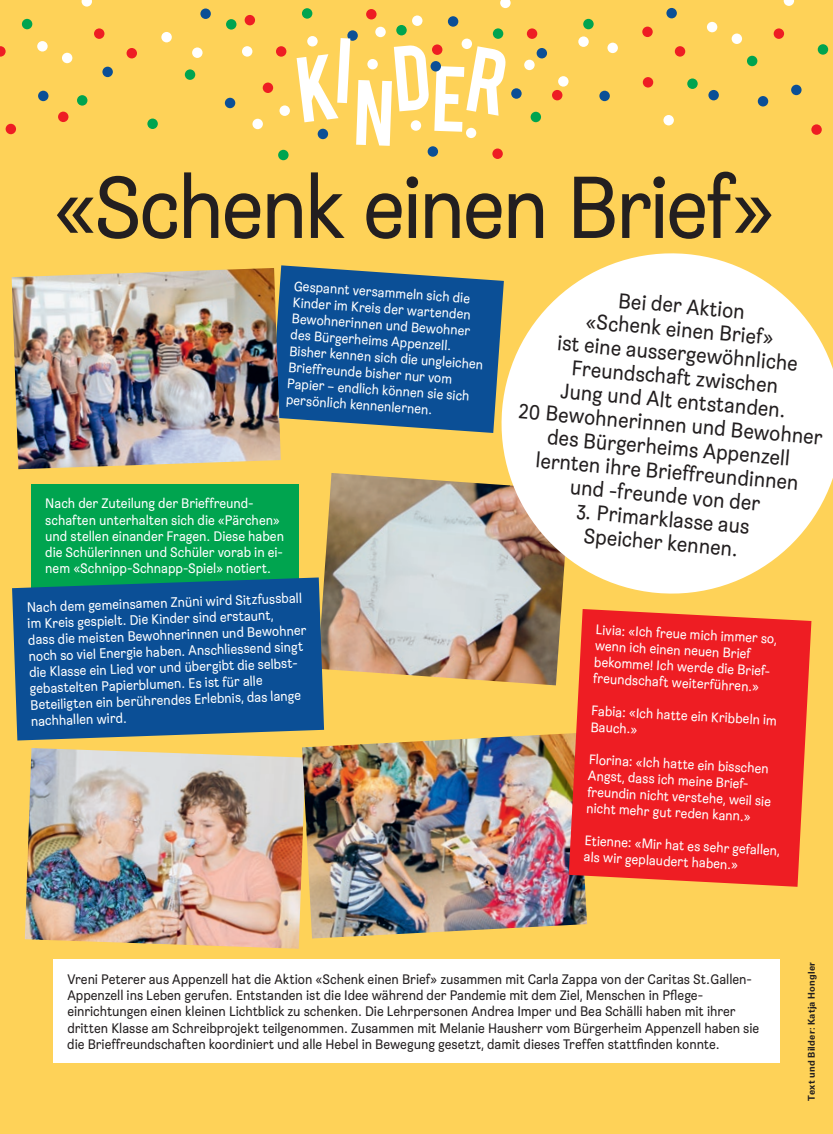
<style>
.page{position:relative;width:833px;height:1134px;background:#fed258}
.page>*{position:absolute;margin:0;border:0;box-sizing:border-box;transform-origin:0 0}
.t1{font:87.5px "Brezel Grotesk";letter-spacing:-.035em;color:#231f20}
.t2{font:21.25px/23.8px "Brezel Grotesk";color:#231f20;text-align:center}
.t3{font:13.75px/16.2px "Brezel Grotesk";color:#fff}
.t4{font:13.75px/16.2px "Brezel Grotesk";color:#231f20}
.t5{font:700 9.38px "Univers LT Std";letter-spacing:.025em;color:#231f20}
</style>
<div class="page">
<div style="left:263px;top:83px;width:10px;height:10px;background:#ee1d23;border-radius:50%"></div>
<svg style="left:307px;top:36px;width:11px;height:10px"></svg>
<div style="left:318px;top:129px;width:10px;height:10px;background:#0b4f96;border-radius:50%"></div>
<div style="left:279px;top:105px;width:11px;height:11px;background:#fff;border-radius:50%"></div>
<div style="left:492px;top:148px;width:11px;height:11px;background:#ee1d23;border-radius:50%"></div>
<div style="left:530px;top:112px;width:11px;height:10px;background:#00a44f;border-radius:50%"></div>
<div style="left:493px;top:28px;width:10px;height:11px;background:#00a44f;border-radius:50%"></div>
<div style="left:511px;top:88px;width:10px;height:11px;background:#0b4f96;border-radius:50%"></div>
<div style="left:226px;top:19px;width:10px;height:11px;background:#00a44f;border-radius:50%"></div>
<div style="left:192px;top:47px;width:10px;height:11px;background:#fff;border-radius:50%"></div>
<div style="left:225px;top:98px;width:10px;height:10px;background:#0b4f96;border-radius:50%"></div>
<div style="left:278px;top:150px;width:10px;height:10px;background:#00a44f;border-radius:50%"></div>
<div style="left:252px;top:119px;width:11px;height:10px;background:#fff;border-radius:50%"></div>
<div style="left:524px;top:60px;width:10px;height:10px;background:#fff;border-radius:50%"></div>
<div style="left:527px;top:28px;width:10px;height:11px;background:#ee1d23;border-radius:50%"></div>
<div style="left:448px;top:16px;width:10px;height:11px;background:#0b4f96;border-radius:50%"></div>
<div style="left:396px;top:25px;width:11px;height:10px;background:#00a44f;border-radius:50%"></div>
<div style="left:375px;top:27px;width:11px;height:10px;background:#fff;border-radius:50%"></div>
<div style="left:366px;top:9px;width:10px;height:10px;background:#ee1d23;border-radius:50%"></div>
<div style="left:302px;top:8px;width:10px;height:11px;background:#00a44f;border-radius:50%"></div>
<div style="left:427px;top:146px;width:11px;height:11px;background:#0b4f96;border-radius:50%"></div>
<div style="left:599px;top:91px;width:11px;height:10px;background:#0b4f96;border-radius:50%"></div>
<div style="left:38px;top:91px;width:10px;height:10px;background:#0b4f96;border-radius:50%"></div>
<div style="left:552px;top:90px;width:10px;height:10px;background:#ee1d23;border-radius:50%"></div>
<div style="left:6px;top:124px;width:10px;height:10px;background:#ee1d23;border-radius:50%"></div>
<div style="left:161px;top:32px;width:11px;height:10px;background:#fff;border-radius:50%"></div>
<div style="left:583px;top:19px;width:10px;height:10px;background:#00a44f;border-radius:50%"></div>
<div style="left:22px;top:19px;width:10px;height:10px;background:#00a44f;border-radius:50%"></div>
<div style="left:147px;top:119px;width:11px;height:10px;background:#00a44f;border-radius:50%"></div>
<div style="left:642px;top:27px;width:10px;height:10px;background:#ee1d23;border-radius:50%"></div>
<div style="left:102px;top:67px;width:11px;height:10px;background:#0b4f96;border-radius:50%"></div>
<div style="left:791px;top:85px;width:10px;height:10px;background:#0b4f96;border-radius:50%"></div>
<div style="left:687px;top:78px;width:10px;height:11px;background:#00a44f;border-radius:50%"></div>
<div style="left:558px;top:76px;width:10px;height:11px;background:#fff;border-radius:50%"></div>
<div style="left:94px;top:28px;width:10px;height:11px;background:#ee1d23;border-radius:50%"></div>
<div style="left:773px;top:28px;width:11px;height:11px;background:#ee1d23;border-radius:50%"></div>
<div style="left:62px;top:53px;width:10px;height:10px;background:#fff;border-radius:50%"></div>
<div style="left:758px;top:96px;width:10px;height:10px;background:#0b4f96;border-radius:50%"></div>
<div style="left:58px;top:112px;width:10px;height:10px;background:#ee1d23;border-radius:50%"></div>
<div style="left:731px;top:34px;width:11px;height:10px;background:#fff;border-radius:50%"></div>
<div style="left:412px;top:15px;width:10px;height:11px;background:#fff;border-radius:50%"></div>
<div style="left:461px;top:39px;width:11px;height:10px;background:#fff;border-radius:50%"></div>
<div style="left:708px;top:90px;width:11px;height:10px;background:#0b4f96;border-radius:50%"></div>
<div style="left:276px;top:46px;width:10px;height:11px;background:#ee1d23;border-radius:50%"></div>
<div style="left:536px;top:48px;width:11px;height:10px;background:#0b4f96;border-radius:50%"></div>
<div style="left:578px;top:36px;width:11px;height:11px;background:#fff;border-radius:50%"></div>
<svg style="left:500px;top:0;width:10px;height:8px"></svg>
<div style="left:245px;top:15px;width:10px;height:10px;background:#ee1d23;border-radius:50%"></div>
<div style="left:242px;top:46px;width:10px;height:11px;background:#fff;border-radius:50%"></div>
<div style="left:77px;top:95px;width:10px;height:11px;background:#00a44f;border-radius:50%"></div>
<div style="left:811px;top:124px;width:10px;height:11px;background:#ee1d23;border-radius:50%"></div>
<div style="left:607px;top:43px;width:11px;height:10px;background:#fff;border-radius:50%"></div>
<div style="left:185px;top:69px;width:10px;height:11px;background:#00a44f;border-radius:50%"></div>
<div style="left:747px;top:56px;width:10px;height:10px;background:#00a44f;border-radius:50%"></div>
<div style="left:817px;top:44px;width:11px;height:11px;background:#00a44f;border-radius:50%"></div>
<div style="left:127px;top:48px;width:10px;height:10px;background:#ee1d23;border-radius:50%"></div>
<div style="left:666px;top:8px;width:11px;height:10px;background:#0b4f96;border-radius:50%"></div>
<svg style="left:82px;top:0;width:10px;height:7px"></svg>
<svg style="left:783px;top:0;width:11px;height:6px"></svg>
<div style="left:200px;top:9px;width:11px;height:10px;background:#0b4f96;border-radius:50%"></div>
<div style="left:675px;top:46px;width:10px;height:11px;background:#ee1d23;border-radius:50%"></div>
<svg style="left:0;top:46px;width:6px;height:11px"></svg>
<div style="left:707px;top:22px;width:10px;height:10px;background:#fff;border-radius:50%"></div>
<div style="left:643px;top:77px;width:10px;height:11px;background:#ee1d23;border-radius:50%"></div>
<div style="left:37px;top:41px;width:11px;height:11px;background:#fff;border-radius:50%"></div>
<div style="left:347px;top:30px;width:11px;height:11px;background:#0b4f96;border-radius:50%"></div>
<svg style="left:296px;top:38px;width:54px;height:84px"></svg>
<svg style="left:356px;top:45px;width:150px;height:101px"></svg>
<div style="left:466px;top:128px;width:10px;height:10px;background:#fff;border-radius:50%"></div>
<div style="left:663px;top:115px;width:11px;height:10px;background:#fff;border-radius:50%"></div>
<div style="left:31px;top:484px;width:267px;height:108px;background:#00a44f"></div>
<div style="left:53px;top:959px;width:727px;height:104px;background:#fff"></div>
<img style="left:324px;top:473px;width:238px;height:212px">
<svg style="left:494px;top:253px;width:339px;height:348px;fill:#fff"></svg>
<svg style="left:281px;top:265px;width:223px;height:168px;background:#265d8f"></svg>
<svg style="left:12px;top:577px;width:312px;height:163px;background:#1a598f"></svg>
<img style="left:12px;top:268px;width:269px;height:201px">
<img style="left:25px;top:748px;width:277px;height:201px">
<img style="left:302px;top:733px;width:285px;height:205px">
<svg style="left:569px;top:609px;width:242px;height:278px;background:#ee2d27"></svg>
<h1 class="t1" style="left:53px;top:155px;width:723px">«Schenk einen Brief»</h1>
<p class="t3" style="left:294px;top:278px;width:196px;rotate:4deg">Gespannt versammeln sich die<br>Kinder im Kreis der wartenden<br>Bewohnerinnen und Bewohner des Bürgerheims Appenzell.<br>Bisher kennen sich die ungleichen<br>Brieffreunde bisher nur vom<br>Papier – endlich können sie sich persönlich kennenlernen.</p>
<p class="t3" style="left:45px;top:495px;width:240px">Nach der Zuteilung der Brieffreund&shy;schaften unterhalten sich die «Pärchen» und stellen einander Fragen. Diese haben die Schülerinnen und Schüler vorab in ei&shy;nem «Schnipp-Schnapp-Spiel» notiert.</p>
<p class="t3" style="left:27px;top:599px;width:280px;rotate:-2deg">Nach dem gemeinsamen Znüni wird Sitzfussball im Kreis gespielt. Die Kinder sind erstaunt,<br>dass die meisten Bewohnerinnen und Bewohner noch so viel Energie haben. Anschliessend singt die Klasse ein Lied vor und übergibt die selbst&shy;gebastelten Papierblumen. Es ist für alle Beteiligten ein berührendes Erlebnis, das lange nachhallen wird.</p>
<h2 class="t2" style="left:530px;top:280px;width:306px;rotate:5deg">Bei der Aktion<br>«Schenk einen Brief»<br>ist eine aussergewöhnliche<br>Freundschaft zwischen<br>Jung und Alt entstanden.<br>20 Bewohnerinnen und Bewohner des Bürgerheims Appenzell lernten ihre Brieffreundinnen<br>und -freunde von der</h2>
<h2 class="t2" style="left:577px;top:499px;width:175px;rotate:5deg">3. Primarklasse aus<br>Speicher kennen.</h2>
<p class="t3" style="left:596px;top:621px;width:183px;rotate:3deg">Livia: «Ich freue mich immer so, wenn ich einen neuen Brief bekomme! Ich werde die Brief&shy;freundschaft weiterführen.»</p>
<p class="t3" style="left:592px;top:702px;width:187px;rotate:3deg">Fabia: «Ich hatte ein Kribbeln im<br>Bauch.»</p>
<p class="t3" style="left:589px;top:751px;width:185px;rotate:3deg">Florina: «Ich hatte ein bisschen<br>Angst, dass ich meine Brief&shy;freundin nicht verstehe, weil sie nicht mehr gut reden kann.»</p>
<p class="t3" style="left:585px;top:832px;width:197px;rotate:3deg">Etienne: «Mir hat es sehr gefallen, als wir geplaudert haben.»</p>
<p class="t4" style="left:67px;top:971px;width:693px">Vreni Peterer aus Appenzell hat die Aktion «Schenk einen Brief» zusammen mit Carla Zappa von der Caritas St.Gallen-Appenzell ins Leben gerufen. Entstanden ist die Idee während der Pandemie mit dem Ziel, Menschen in Pflege&shy;einrichtungen einen kleinen Lichtblick zu schenken. Die Lehrpersonen Andrea Imper und Bea Schälli haben mit ihrer dritten Klasse am Schreibprojekt teilgenommen. Zusammen mit Melanie Hausherr vom Bürgerheim Appenzell haben sie die Brieffreundschaften koordiniert und alle Hebel in Bewegung gesetzt, damit dieses Treffen stattfinden konnte.</p>
<p class="t5" style="left:806px;top:1100px;width:140px;rotate:-90deg">Text und Bilder: Katja Hongler</p>
</div>
